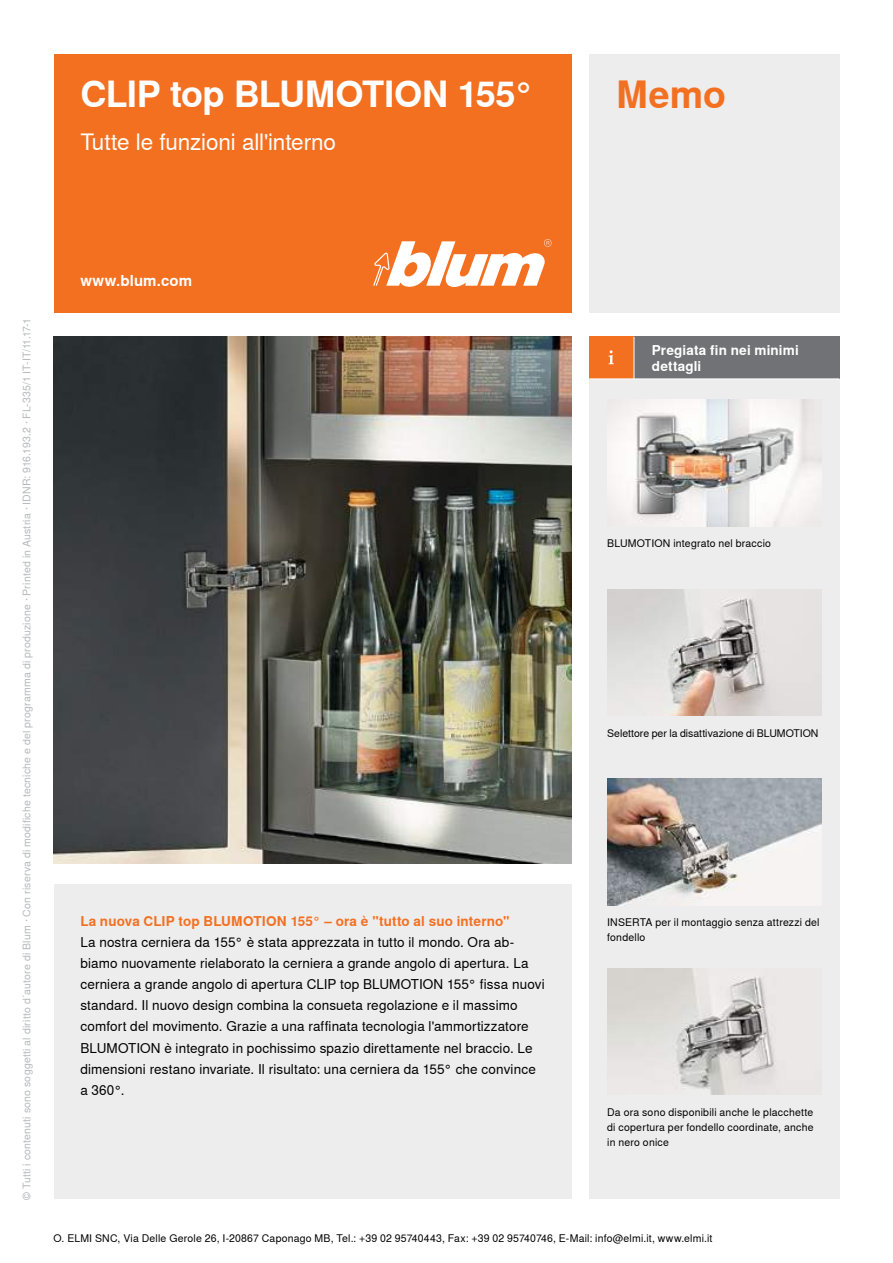
<style>
.page{position:relative;width:893px;height:1263px;background:#fff}
.page>*{position:absolute;margin:0;border:0;box-sizing:border-box;transform-origin:0 0}
.t1{font:700 37.5px "Nimbus Sans Global";color:#f37021}
.t2{font:700 36px "Nimbus Sans Global";letter-spacing:-.015em;color:#fff}
.t3{font:22.5px "Nimbus Sans Global";letter-spacing:-.005em;color:#fff}
.t4{font:700 15px "Nimbus Sans Global";letter-spacing:.01em;color:#fff}
.t5{font:13.5px/21px "Nimbus Sans Global";letter-spacing:.01em;color:#000}
.t6{font:700 13.5px "Nimbus Sans Global";letter-spacing:.01em;color:#f37021}
.t7{font:700 13.5px/16.5px "Nimbus Sans Global";letter-spacing:.01em;color:#fff}
.t8{font:10.5px/15px "Nimbus Sans Global";letter-spacing:.015em;color:#000}
.t9{font:10.5px "Nimbus Sans Global";letter-spacing:.02em;color:#b6b8ba}
</style>
<div class="page">
<div style="left:589px;top:379px;width:250px;height:821px;background:#ebebec"></div>
<div style="left:589px;top:54px;width:250px;height:259px;background:#ebebec"></div>
<div style="left:54px;top:54px;width:517px;height:259px;background:#f37021"></div>
<div style="left:634px;top:337px;width:205px;height:42px;background:#717275"></div>
<div style="left:589px;top:337px;width:45px;height:42px;background:#f37021"></div>
<div style="left:54px;top:884px;width:517px;height:316px;background:#ebebec"></div>
<img style="left:607px;top:589px;width:214px;height:127px">
<img style="left:607px;top:968px;width:169px;height:126px">
<img style="left:607px;top:400px;width:214px;height:126px">
<img style="left:607px;top:779px;width:214px;height:126px">
<img style="left:54px;top:337px;width:517px;height:526px">
<svg style="left:608px;top:350px;width:6px;height:14px"></svg>
<svg style="left:373px;top:239px;width:178px;height:48px"></svg>
<hr style="left:634px;top:337px;width:1px;height:42px;background:#fff">
<hr style="left:589px;top:378px;width:250px;height:1px;background:#fff">
<h2 class="t2" style="left:80px;top:73px;width:456px">CLIP top BLUMOTION 155°</h2>
<h3 class="t3" style="left:80px;top:129px;width:257px">Tutte le funzioni all'interno</h3>
<h1 class="t1" style="left:616px;top:73px;width:111px">Memo</h1>
<p class="t9" style="left:21px;top:1200px;width:884px;rotate:-90deg">© Tutti i contenuti sono soggetti al diritto d´autore di Blum · Con riserva di modifiche tecniche e del programma di produzione · Printed in Austria · IDNR: 916.193.2 · FL-335/1 IT-IT/11.17-1</p>
<p class="t4" style="left:80px;top:272px;width:113px">www.blum.com</p>
<p class="t7" style="left:652px;top:342px;width:148px">Pregiata fin nei minimi dettagli</p>
<p class="t8" style="left:607px;top:536px;width:165px">BLUMOTION integrato nel braccio</p>
<p class="t8" style="left:607px;top:726px;width:213px">Selettore per la disattivazione di BLUMOTION</p>
<p class="t6" style="left:80px;top:914px;width:431px">La nuova CLIP top BLUMOTION 155° – ora è "tutto al suo interno"</p>
<p class="t5" style="left:80px;top:932px;width:466px">La nostra cerniera da 155° è stata apprezzata in tutto il mondo. Ora ab&shy;biamo nuovamente rielaborato la cerniera a grande angolo di apertura. La cerniera a grande angolo di apertura CLIP top BLUMOTION 155° fissa nuovi standard. Il nuovo design combina la consueta regolazione e il massimo comfort del movimento. Grazie a una raffinata tecnologia l'ammortizzatore BLUMOTION è integrato in pochissimo spazio direttamente nel braccio. Le dimensioni restano invariate. Il risultato: una cerniera da 155° che convince a 360°.</p>
<p class="t8" style="left:607px;top:915px;width:214px">INSERTA per il montaggio senza attrezzi del fondello</p>
<p class="t8" style="left:607px;top:1104px;width:208px;text-align:justify">Da ora sono disponibili anche le placchette di copertura per fondello coordinate, anche in nero onice</p>
<p class="t8" style="left:54px;top:1231px;width:660px">O. ELMI SNC, Via Delle Gerole 26, I-20867 Caponago MB, Tel.: +39 02 95740443, Fax: +39 02 95740746, E-Mail: info@elmi.it, www.elmi.it</p>
</div>
